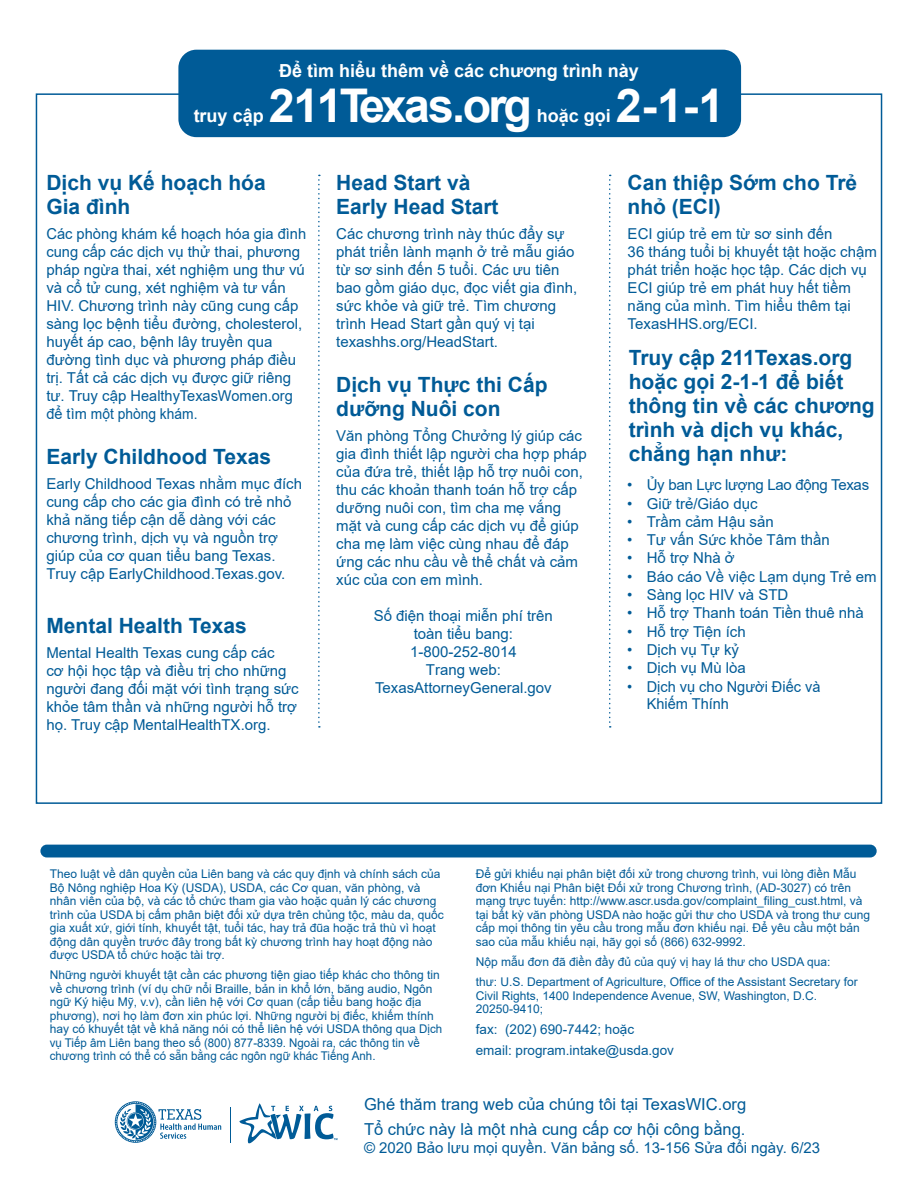
<style>
.page{position:relative;width:918px;height:1188px;background:#fff}
.page>*{position:absolute;margin:0;border:0;box-sizing:border-box;transform-origin:0 0}
.t1{font:700 46.5px "Arial";letter-spacing:-.06em;color:#fff}
.t2{font:700 21px/24px "Arial";color:#005b97}
.t3{font:700 18px "Arial";color:#fff}
.t4{font:16.5px "Arial";color:#005b97}
.t5{font:15px/18px "Arial";color:#005b97}
.t6{font:15px "Arial";letter-spacing:-.02em;color:#005b97}
.t7{font:13.5px "Arial";color:#005b97}
.t8{font:12px/13.5px "Arial";color:#005b97}
</style>
<div class="page">
<div style="left:178px;top:50px;width:563px;height:87px;background:#005b97;border-radius:18px"></div>
<hr style="left:230px;top:1108px;width:1px;height:35px;background:#005b97">
<svg style="left:115px;top:1101px;width:106px;height:42px"></svg>
<svg style="left:239px;top:1103px;width:98px;height:40px"></svg>
<svg style="left:318px;top:175px;width:2px;height:553px"></svg>
<svg style="left:609px;top:175px;width:2px;height:553px"></svg>
<div style="left:40px;top:845px;width:837px;height:12px;background:#005b97;border-radius:6px"></div>
<p class="t3" style="left:279px;top:58px;width:361px">Để tìm hiểu thêm về các chương trình này</p>
<h3 class="t1" style="left:269px;top:73px;width:265px">211Texas.org</h3>
<h3 class="t3" style="left:194px;top:103px;width:72px">truy cập</h3>
<h3 class="t1" style="left:616px;top:73px;width:110px">2-1-1</h3>
<h3 class="t3" style="left:537px;top:103px;width:76px">hoặc gọi</h3>
<p class="t2" style="left:46px;top:171px;width:221px">Dịch vụ Kế hoạch hóa<br>Gia đình</p>
<p class="t5" style="left:46px;top:224px;width:261px">Các phòng khám kế hoạch hóa gia đình cung cấp các dịch vụ thử thai, phương pháp ngừa thai, xét nghiệm ung thư vú và cổ tử cung, xét nghiệm và tư vấn HIV. Chương trình này cũng cung cấp sàng lọc bệnh tiểu đường, cholesterol, huyết áp cao, bệnh lây truyền qua đường tình dục và phương pháp điều trị. Tất cả các dịch vụ được giữ riêng tư. Truy cập HealthyTexasWomen.org để tìm một phòng khám.</p>
<p class="t2" style="left:46px;top:445px;width:226px">Early Childhood Texas</p>
<p class="t5" style="left:46px;top:474px;width:257px">Early Childhood Texas nhằm mục đích cung cấp cho các gia đình có trẻ nhỏ khả năng tiếp cận dễ dàng với các chương trình, dịch vụ và nguồn trợ giúp của cơ quan tiểu bang Texas.<br>Truy cập EarlyChildhood.Texas.gov.</p>
<p class="t2" style="left:46px;top:614px;width:202px">Mental Health Texas</p>
<p class="t5" style="left:46px;top:643px;width:254px">Mental Health Texas cung cấp các<br>cơ hội học tập và điều trị cho những người đang đối mặt với tình trạng sức khỏe tâm thần và những người hỗ trợ họ. Truy cập MentalHealthTX.org.</p>
<p class="t2" style="left:336px;top:171px;width:164px">Head Start và<br>Early Head Start</p>
<p class="t5" style="left:336px;top:224px;width:242px">Các chương trình này thúc đẩy sự phát triển lành mạnh ở trẻ mẫu giáo từ sơ sinh đến 5 tuổi. Các ưu tiên bao gồm giáo dục, đọc viết gia đình, sức khỏe và giữ trẻ. Tìm chương trình Head Start gần quý vị tại texashhs.org/HeadStart.</p>
<p class="t2" style="left:336px;top:373px;width:213px">Dịch vụ Thực thi Cấp dưỡng Nuôi con</p>
<p class="t5" style="left:336px;top:427px;width:252px">Văn phòng Tổng Chưởng lý giúp các gia đình thiết lập người cha hợp pháp của đứa trẻ, thiết lập hỗ trợ nuôi con, thu các khoản thanh toán hỗ trợ cấp dưỡng nuôi con, tìm cha mẹ vắng mặt và cung cấp các dịch vụ để giúp cha mẹ làm việc cùng nhau để đáp ứng các nhu cầu về thể chất và cảm xúc của con em mình.</p>
<p class="t5" style="left:374px;top:607px;width:181px;text-align:center">Số điện thoại miễn phí trên toàn tiểu bang:<br>1-800-252-8014<br>Trang web:<br>TexasAttorneyGeneral.gov</p>
<h2 class="t2" style="left:628px;top:171px;width:231px">Can thiệp Sớm cho Trẻ nhỏ (ECI)</h2>
<p class="t5" style="left:628px;top:224px;width:251px">ECI giúp trẻ em từ sơ sinh đến<br>36 tháng tuổi bị khuyết tật hoặc chậm phát triển hoặc học tập. Các dịch vụ<br>ECI giúp trẻ em phát huy hết tiềm năng của mình. Tìm hiểu thêm tại<br>TexasHHS.org/ECI.</p>
<h2 class="t2" style="left:629px;top:346px;width:248px">Truy cập 211Texas.org hoặc gọi 2-1-1 để biết thông tin về các chương trình và dịch vụ khác, chẳng hạn như:</h2>
<p class="t6" style="left:627px;top:475px;width:243px">• Ủy ban Lực lượng Lao động Texas</p>
<p class="t5" style="left:627px;top:494px;width:132px">• Giữ trẻ/Giáo dục</p>
<p class="t5" style="left:627px;top:512px;width:148px">• Trầm cảm Hậu sản</p>
<p class="t5" style="left:627px;top:531px;width:204px">• Tư vấn Sức khỏe Tâm thần</p>
<p class="t5" style="left:627px;top:549px;width:109px">• Hỗ trợ Nhà ở</p>
<p class="t5" style="left:627px;top:567px;width:251px">• Báo cáo Về việc Lạm dụng Trẻ em</p>
<p class="t5" style="left:627px;top:586px;width:163px">• Sàng lọc HIV và STD</p>
<p class="t5" style="left:627px;top:604px;width:238px">• Hỗ trợ Thanh toán Tiền thuê nhà</p>
<p class="t5" style="left:627px;top:622px;width:120px">• Hỗ trợ Tiện ích</p>
<p class="t5" style="left:627px;top:641px;width:113px">• Dịch vụ Tự kỷ</p>
<p class="t5" style="left:627px;top:659px;width:120px">• Dịch vụ Mù lòa</p>
<p class="t5" style="left:647px;top:678px;width:175px;line-height:17.2px;text-indent:-20px">• Dịch vụ cho Người Điếc và<br>Khiếm Thính</p>
<p class="t8" style="left:50px;top:867px;width:396px">Theo luật về dân quyền của Liên bang và các quy định và chính sách của Bộ Nông nghiệp Hoa Kỳ (USDA), USDA, các Cơ quan, văn phòng, và nhân viên của bộ, và các tổ chức tham gia vào hoặc quản lý các chương trình của USDA bị cấm phân biệt đối xử dựa trên chủng tộc, màu da, quốc gia xuất xứ, giới tính, khuyết tật, tuổi tác, hay trả đũa hoặc trả thù vì hoạt động dân quyền trước đây trong bất kỳ chương trình hay hoạt động nào được USDA tổ chức hoặc tài trợ.</p>
<p class="t8" style="left:50px;top:968px;width:394px">Những người khuyết tật cần các phương tiện giao tiếp khác cho thông tin về chương trình (ví dụ chữ nổi Braille, bản in khổ lớn, băng audio, Ngôn ngữ Ký hiệu Mỹ, v.v), cần liên hệ với Cơ quan (cấp tiểu bang hoặc địa phương), nơi họ làm đơn xin phúc lợi. Những người bị điếc, khiếm thính hay có khuyết tật về khả năng nói có thể liên hệ với USDA thông qua Dịch vụ Tiếp âm Liên bang theo số (800) 877-8339. Ngoài ra, các thông tin về chương trình có thể có sẵn bằng các ngôn ngữ khác Tiếng Anh.</p>
<p class="t8" style="left:476px;top:867px;width:396px">Để gửi khiếu nại phân biệt đối xử trong chương trình, vui lòng điền Mẫu đơn Khiếu nại Phân biệt Đối xử trong Chương trình, (AD-3027) có trên mạng trực tuyến: http://www.ascr.usda.gov/complaint_filing_cust.html, và tại bất kỳ văn phòng USDA nào hoặc gửi thư cho USDA và trong thư cung cấp mọi thông tin yêu cầu trong mẫu đơn khiếu nại. Để yêu cầu một bản sao của mẫu khiếu nại, hãy gọi số (866) 632-9992.</p>
<p class="t8" style="left:476px;top:955px;width:356px">Nộp mẫu đơn đã điền đầy đủ của quý vị hay lá thư cho USDA qua:</p>
<p class="t8" style="left:476px;top:975px;width:383px">thư: U.S. Department of Agriculture, Office of the Assistant Secretary for<br>Civil Rights, 1400 Independence Avenue, SW, Washington, D.C.<br>20250-9410;</p>
<p class="t7" style="left:476px;top:1020px;width:160px">fax: (202) 690-7442; hoặc</p>
<p class="t7" style="left:476px;top:1041px;width:200px">email: program.intake@usda.gov</p>
<p class="t4" style="left:364px;top:1093px;width:384px">Ghé thăm trang web của chúng tôi tại TexasWIC.org</p>
<p class="t4" style="left:364px;top:1118px;width:383px">Tổ chức này là một nhà cung cấp cơ hội công bằng.</p>
<p class="t5" style="left:364px;top:1139px;width:458px">© 2020 Bảo lưu mọi quyền. Văn bảng số. 13-156 Sửa đổi ngày. 6/23</p>
</div>
